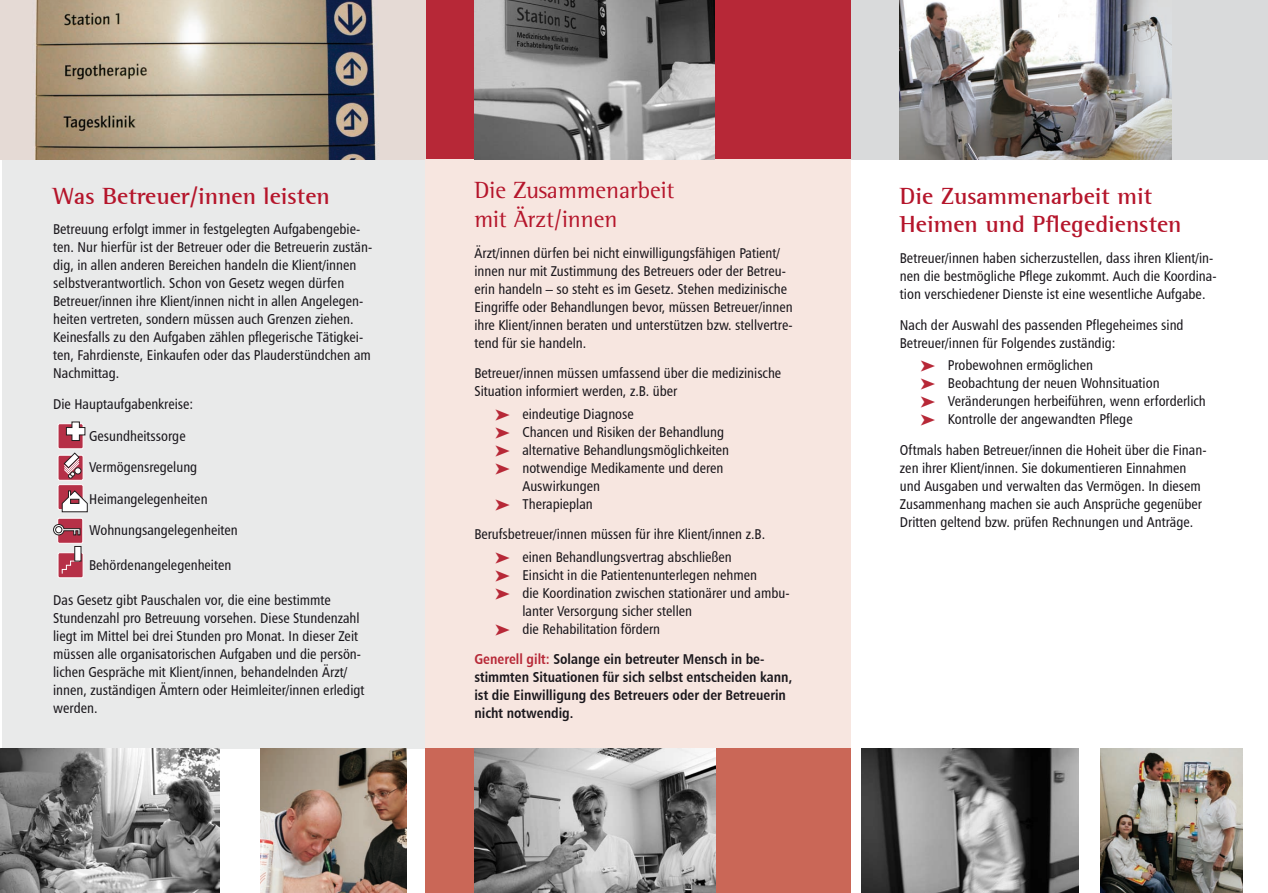
<style>
.page{position:relative;width:1268px;height:893px;background:#fff}
.page>*{position:absolute;margin:0;border:0;box-sizing:border-box;transform-origin:0 0}
.t1{font:700 24px/28.8px "Rotis Semi Serif";color:#b5152b}
.t2{font:24px/28.8px "Rotis Semi Serif Std";color:#b5152b}
.t3{font:14.25px/18px "Humanist 777 BT Roman Condensed B";color:#1a171c}
.t4{font:14.25px/18px "Humanist 777 BT Bold Condensed B";color:#1a171c}
.s1{color:#b72837}
</style>
<div class="page">
<div style="left:2px;top:160px;width:423px;height:588px;background:#e9eaea"></div>
<div style="left:850px;top:0;width:417px;height:160px;background:#d9dadb"></div>
<div style="left:425px;top:0;width:425px;height:160px;background:#b72837"></div>
<img style="left:0;top:0;width:425px;height:160px">
<div style="left:58px;top:424px;width:25px;height:25px;background:#b63047;border-radius:2px"></div>
<div style="left:58px;top:423px;width:25px;height:26px;border:1px solid #fff;border-radius:2px"></div>
<svg style="left:66px;top:421px;width:19px;height:20px"></svg>
<div style="left:58px;top:455px;width:25px;height:25px;background:#b63047;border-radius:2px"></div>
<div style="left:58px;top:455px;width:25px;height:26px;border:1px solid #fff;border-radius:2px"></div>
<svg style="left:63px;top:452px;width:18px;height:27px"></svg>
<div style="left:58px;top:485px;width:25px;height:25px;background:#b63047;border-radius:2px"></div>
<div style="left:58px;top:484px;width:25px;height:26px;border:1px solid #fff;border-radius:2px"></div>
<svg style="left:61px;top:490px;width:27px;height:22px"></svg>
<svg style="left:70px;top:499px;width:9px;height:5px"></svg>
<div style="left:58px;top:518px;width:25px;height:25px;background:#b63047;border-radius:2px"></div>
<div style="left:57px;top:518px;width:26px;height:26px;border:1px solid #fff;border-radius:2px"></div>
<svg style="left:53px;top:524px;width:28px;height:12px"></svg>
<svg style="left:58px;top:552px;width:26px;height:26px"></svg>
<div style="left:74px;top:546px;width:7px;height:15px;background:#fff;border:1px solid #231f20"></div>
<div style="left:425px;top:160px;width:425px;height:733px;background:#f7e6e0"></div>
<img style="left:0;top:748px;width:219px;height:145px">
<img style="left:261px;top:748px;width:145px;height:145px">
<img style="left:1100px;top:748px;width:142px;height:145px">
<img style="left:474px;top:0;width:240px;height:160px">
<div style="left:425px;top:748px;width:425px;height:145px;background:#ca6757"></div>
<img style="left:474px;top:748px;width:241px;height:145px">
<img style="left:899px;top:0;width:272px;height:160px">
<img style="left:861px;top:748px;width:217px;height:145px">
<h1 class="t1" style="left:53px;top:181px;width:278px">Was Betreuer/innen leisten</h1>
<p class="t3" style="left:53px;top:220px;width:320px">Betreuung erfolgt immer in festgelegten Aufgabengebie&shy;ten. Nur hierfür ist der Betreuer oder die Betreuerin zustän&shy;dig, in allen anderen Bereichen handeln die Klient/innen selbstverantwortlich. Schon von Gesetz wegen dürfen Betreuer/innen ihre Klient/innen nicht in allen Angelegen&shy;heiten vertreten, sondern müssen auch Grenzen ziehen.<br>Keinesfalls zu den Aufgaben zählen pflegerische Tätigkei&shy;ten, Fahrdienste, Einkaufen oder das Plauderstündchen am Nachmittag.</p>
<p class="t3" style="left:53px;top:395px;width:142px">Die Hauptaufgabenkreise:</p>
<p class="t3" style="left:89px;top:426px;width:98px">Gesundheitssorge</p>
<p class="t3" style="left:89px;top:458px;width:110px">Vermögensregelung</p>
<p class="t3" style="left:89px;top:489px;width:120px">Heimangelegenheiten</p>
<p class="t3" style="left:89px;top:521px;width:150px">Wohnungsangelegenheiten</p>
<p class="t3" style="left:89px;top:555px;width:144px">Behördenangelegenheiten</p>
<p class="t3" style="left:53px;top:590px;width:313px">Das Gesetz gibt Pauschalen vor, die eine bestimmte Stundenzahl pro Betreuung vorsehen. Diese Stundenzahl liegt im Mittel bei drei Stunden pro Monat. In dieser Zeit müssen alle organisatorischen Aufgaben und die persön&shy;lichen Gespräche mit Klient/innen, behandelnden Ärzt/ innen, zuständigen Ämtern oder Heimleiter/innen erledigt werden.</p>
<h1 class="t2" style="left:474px;top:176px;width:202px">Die Zusammenarbeit mit Ärzt/innen</h1>
<p class="t3" style="left:474px;top:243px;width:320px">Ärzt/innen dürfen bei nicht einwilligungsfähigen Patient/ innen nur mit Zustimmung des Betreuers oder der Betreu&shy;erin handeln – so steht es im Gesetz. Stehen medizinische Eingriffe oder Behandlungen bevor, müssen Betreuer/innen ihre Klient/innen beraten und unterstützen bzw. stellvertre&shy;tend für sie handeln.</p>
<p class="t3" style="left:474px;top:364px;width:308px">Betreuer/innen müssen umfassend über die medizinische<br>Situation informiert werden, z.B. über</p>
<p class="t3" style="left:522px;top:404px;width:208px">eindeutige Diagnose<br>Chancen und Risiken der Behandlung alternative Behandlungsmöglichkeiten notwendige Medikamente und deren<br>Auswirkungen<br>Therapieplan</p>
<p class="t3" style="left:522px;top:523px;width:244px;line-height:22.2px;text-indent:-48px">Berufsbetreuer/innen müssen für ihre Klient/innen z.B. einen Behandlungsvertrag abschließen</p>
<p class="t3" style="left:522px;top:565px;width:268px">Einsicht in die Patientenunterlegen nehmen<br>die Koordination zwischen stationärer und ambu&shy;lanter Versorgung sicher stellen<br>die Rehabilitation fördern</p>
<p class="t4" style="left:474px;top:650px;width:319px"><span class="s1">Generell gilt:</span> Solange ein betreuter Mensch in be&shy;stimmten Situationen für sich selbst entscheiden kann, ist die Einwilligung des Betreuers oder der Betreuerin nicht notwendig.</p>
<h1 class="t1" style="left:899px;top:181px;width:283px">Die Zusammenarbeit mit<br>Heimen und Pflegediensten</h1>
<p class="t3" style="left:899px;top:249px;width:318px">Betreuer/innen haben sicherzustellen, dass ihren Klient/in&shy;nen die bestmögliche Pflege zukommt. Auch die Koordina&shy;tion verschiedener Dienste ist eine wesentliche Aufgabe.</p>
<p class="t3" style="left:899px;top:316px;width:285px">Nach der Auswahl des passenden Pflegeheimes sind<br>Betreuer/innen für Folgendes zuständig:</p>
<p class="t3" style="left:947px;top:356px;width:259px">Probewohnen ermöglichen<br>Beobachtung der neuen Wohnsituation Veränderungen herbeiführen, wenn erforderlich Kontrolle der angewandten Pflege</p>
<p class="t3" style="left:899px;top:441px;width:308px">Oftmals haben Betreuer/innen die Hoheit über die Finan&shy;zen ihrer Klient/innen. Sie dokumentieren Einnahmen und Ausgaben und verwalten das Vermögen. In diesem Zusammenhang machen sie auch Ansprüche gegenüber Dritten geltend bzw. prüfen Rechnungen und Anträge.</p>
</div>
